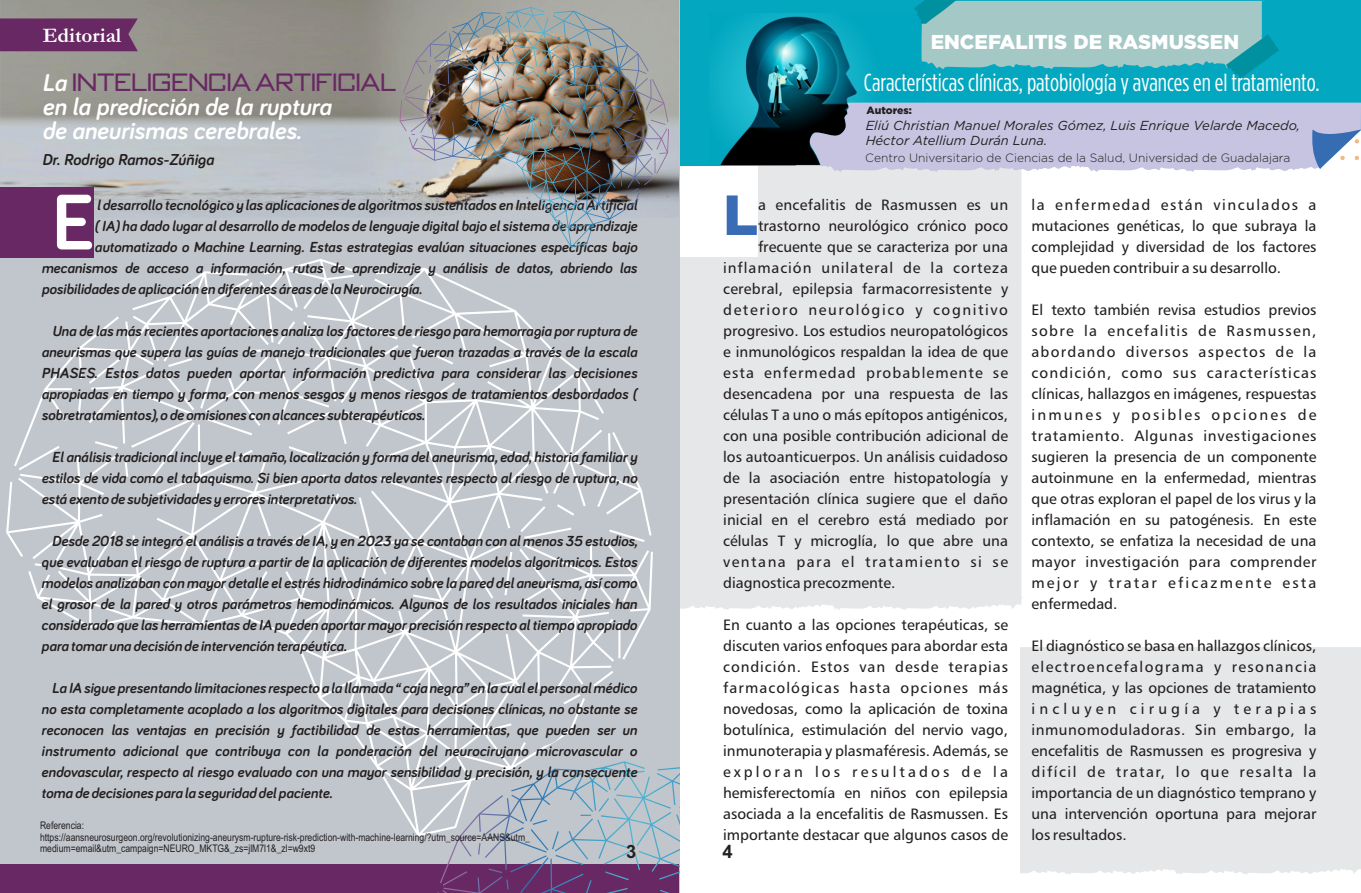
<style>
.page{position:relative;width:1361px;height:893px;background:#fff}
.page>*{position:absolute;margin:0;border:0;box-sizing:border-box;transform-origin:0 0}
.t1{font:700 81.3px "Bariol";color:#fff}
.t2{font:900 56.4px "Gotham";color:#396cb5}
.t3{font:italic 700 25.05px/24px "Bariol";color:#fff}
.t4{font:25.05px "Bank Gothic";color:#682863}
.t5{font:24.6px "Gotham Cond";color:#fff}
.t6{font:700 21px "Garamond";color:#fff}
.t7{font:900 20.1px "Gotham";color:#fff}
.t8{font:700 18.3px "Arial";color:#231f20}
.t9{font:italic 700 16.35px "Bariol";color:#231f20}
.t10{font:italic 700 15px/21px "Bariol";color:#231f20;text-align:justify}
.t11{font:15px/21px "Humanist 777 BT Roman B";color:#231f20;text-align:justify}
.t12{font:15px "Humanist 777 BT Roman B";letter-spacing:.06em;color:#231f20}
.t13{font:15px "Humanist 777 BT Roman B";letter-spacing:.105em;color:#231f20}
.t14{font:15px "Humanist 777 BT Roman B";letter-spacing:.075em;color:#231f20}
.t15{font:15px "Humanist 777 BT Roman B";letter-spacing:.1em;color:#231f20}
.t16{font:15px "Humanist 777 BT Roman B";letter-spacing:.02em;color:#231f20}
.t17{font:italic 13.05px/15.6px "Gotham";color:#231f20}
.t18{font:300 12px "Gotham";color:#231f20}
.t19{font:10.5px/11.9px "Arial Narrow";color:#231f20}
.t20{font:900 10.5px "Gotham";letter-spacing:-.005em;color:#231f20}
.s1{font-family:"Bariol";font-weight:700;font-style:italic;color:#fff}
</style>
<div class="page">
<div style="left:1020px;top:647px;width:341px;height:228px;background:#e6e7e8"></div>
<div style="left:680px;top:166px;width:343px;height:444px;background:#e6e7e8"></div>
<div style="left:679px;top:165px;width:78px;height:91px;background:#fff"></div>
<div style="left:680px;top:0;width:681px;height:166px;background:#03a8c0"></div>
<img style="left:710px;top:14px;width:214px;height:151px">
<div style="left:0;top:0;width:680px;height:893px;background:#c1c6cc"></div>
<div style="left:0;top:864px;width:679px;height:29px;background:#682863"></div>
<svg style="left:437px;top:768px;width:243px;height:125px"></svg>
<svg style="left:6px;top:259px;width:647px;height:577px"></svg>
<img style="left:1px;top:0;width:678px;height:218px">
<div style="left:0;top:188px;width:93px;height:70px;background:#682863"></div>
<div style="left:0;top:18px;width:138px;height:33px;background:#682863"></div>
<img style="left:399px;top:12px;width:184px;height:236px">
<svg style="left:914px;top:0;width:365px;height:78px;background:#7abec2"></svg>
<svg style="left:796px;top:103px;width:565px;height:71px;background:#bcbcd6"></svg>
<h3 class="t6" style="left:43px;top:28px;width:80px">Editorial</h3>
<h3 class="t7" style="left:930px;top:33px;width:310px">ENCEFALITIS DE RASMUSSEN</h3>
<h3 class="t5" style="left:864px;top:72px;width:457px">Características clínicas, patobiología y avances en el tratamiento.</h3>
<h3 class="t4" style="left:42px;top:73px;width:356px"><span class="s1">La</span> INTELIGENCIA ARTIFICIAL</h3>
<h3 class="t3" style="left:42px;top:96px;width:291px">en la predicción de la ruptura de aneurismas cerebrales.</h3>
<p class="t20" style="left:866px;top:106px;width:47px">Autores:</p>
<p class="t17" style="left:866px;top:118px;width:436px">Eliú Christian Manuel Morales Gómez, Luis Enrique Velarde Macedo,<br>Héctor Atellium Durán Luna.</p>
<p class="t18" style="left:865px;top:152px;width:426px">Centro Universitario de Ciencias de la Salud, Universidad de Guadalajara</p>
<p class="t11" style="left:1031px;top:196px;width:286px">la enfermedad están vinculados a mutaciones genéticas, lo que subraya la complejidad y diversidad de los factores que pueden contribuir a su desarrollo.</p>
<p class="t11" style="left:1031px;top:301px;width:286px">El texto también revisa estudios previos sobre la encefalitis de Rasmussen, abordando diversos aspectos de la condición, como sus características clínicas, hallazgos en imágenes, respuestas inmunes y posibles opciones de tratamiento. Algunas investigaciones sugieren la presencia de un componente autoinmune en la enfermedad, mientras que otras exploran el papel de los virus y la inflamación en su patogénesis. En este contexto, se enfatiza la necesidad de una mayor investigación para comprender mejor y tratar eficazmente esta enfermedad.</p>
<p class="t11" style="left:1031px;top:637px;width:286px">El diagnóstico se basa en hallazgos clínicos, electroencefalograma y resonancia magnética, y las opciones de tratamiento incluyen cirugía y terapias inmunomoduladoras. Sin embargo, la encefalitis de Rasmussen es progresiva y difícil de tratar, lo que resalta la importancia de un diagnóstico temprano y una intervención oportuna para mejorar los resultados.</p>
<p class="t9" style="left:42px;top:152px;width:173px">Dr. Rodrigo Ramos-Zúñiga</p>
<h1 class="t1" style="left:52px;top:185px;width:44px">E</h1>
<p class="t10" style="left:97px;top:195px;width:542px">l desarrollo tecnológico y las aplicaciones de algoritmos sustentados en Inteligencia Artificial</p>
<h2 class="t2" style="left:723px;top:190px;width:36px">L</h2>
<p class="t16" style="left:758px;top:199px;width:251px">a encefalitis de Rasmussen es un</p>
<p class="t11" style="left:758px;top:217px;width:252px">trastorno neurológico crónico poco</p>
<p class="t11" style="left:758px;top:238px;width:252px">frecuente que se caracteriza por una</p>
<p class="t12" style="left:723px;top:262px;width:286px">inflamación unilateral de la corteza</p>
<p class="t11" style="left:723px;top:280px;width:286px">cerebral, epilepsia farmacorresistente y</p>
<p class="t13" style="left:723px;top:304px;width:286px">deterioro neurológico y cognitivo</p>
<p class="t11" style="left:723px;top:322px;width:286px">progresivo. Los estudios neuropatológicos</p>
<p class="t11" style="left:723px;top:343px;width:286px">e inmunológicos respaldan la idea de que</p>
<p class="t14" style="left:723px;top:367px;width:286px">esta enfermedad probablemente se</p>
<p class="t11" style="left:723px;top:385px;width:286px">desencadena por una respuesta de las</p>
<p class="t11" style="left:723px;top:406px;width:286px">células T a uno o más epítopos antigénicos,</p>
<p class="t11" style="left:723px;top:427px;width:286px">con una posible contribución adicional de</p>
<p class="t11" style="left:723px;top:448px;width:286px">los autoanticuerpos. Un análisis cuidadoso</p>
<p class="t11" style="left:723px;top:469px;width:286px">de la asociación entre histopatología y</p>
<p class="t11" style="left:723px;top:490px;width:286px">presentación clínica sugiere que el daño</p>
<p class="t11" style="left:723px;top:511px;width:286px">inicial en el cerebro está mediado por</p>
<p class="t11" style="left:723px;top:532px;width:286px">células T y microglía, lo que abre una</p>
<p class="t15" style="left:723px;top:556px;width:286px">ventana para el tratamiento si se</p>
<p class="t11" style="left:723px;top:574px;width:174px">diagnostica precozmente.</p>
<p class="t11" style="left:723px;top:616px;width:286px">En cuanto a las opciones terapéuticas, se discuten varios enfoques para abordar esta condición. Estos van desde terapias farmacológicas hasta opciones más novedosas, como la aplicación de toxina botulínica, estimulación del nervio vago, inmunoterapia y plasmaféresis. Además, se exploran los resultados de la hemisferectomía en niños con epilepsia asociada a la encefalitis de Rasmussen. Es importante destacar que algunos casos de</p>
<p class="t10" style="left:95px;top:216px;width:544px">( IA) ha dado lugar al desarrollo de modelos de lenguaje digital bajo el sistema de aprendizaje</p>
<p class="t10" style="left:95px;top:237px;width:544px">automatizado o Machine Learning. Estas estrategias evalúan situaciones específicas bajo</p>
<p class="t10" style="left:41px;top:258px;width:597px">mecanismos de acceso a información, rutas de aprendizaje y análisis de datos, abriendo las</p>
<p class="t10" style="left:41px;top:279px;width:382px">posibilidades de aplicación en diferentes áreas de la Neurocirugía.</p>
<p class="t10" style="left:41px;top:321px;width:597px;text-indent:11px">Una de las más recientes aportaciones analiza los factores de riesgo para hemorragia por ruptura de aneurismas que supera las guías de manejo tradicionales que fueron trazadas a través de la escala PHASES. Estos datos pueden aportar información predictiva para considerar las decisiones apropiadas en tiempo y forma, con menos sesgos y menos riesgos de tratamientos desbordados ( sobretratamientos),o de omisiones con alcances subterapéuticos.</p>
<p class="t10" style="left:41px;top:447px;width:597px;text-indent:11px">El análisis tradicional incluye el tamaño, localización y forma del aneurisma, edad, historia familiar y estilos de vida como el tabaquismo. Si bien aporta datos relevantes respecto al riesgo de ruptura, no está exento de subjetividades y errores interpretativos.</p>
<p class="t10" style="left:41px;top:531px;width:598px;text-indent:11px">Desde 2018 se integró el análisis a través de IA, y en 2023 ya se contaban con al menos 35 estudios, que evaluaban el riesgo de ruptura a partir de la aplicación de diferentes modelos algorítmicos. Estos modelos analizaban con mayor detalle el estrés hidrodinámico sobre la pared del aneurisma,así como el grosor de la pared y otros parámetros hemodinámicos. Algunos de los resultados iniciales han considerado que las herramientas de IA pueden aportar mayor precisión respecto al tiempo apropiado para tomar una decisión de intervención terapéutica.</p>
<p class="t10" style="left:41px;top:678px;width:597px;text-indent:11px">La IA sigue presentando limitaciones respecto a la llamada “ caja negra” en la cual el personal médico no esta completamente acoplado a los algoritmos digitales para decisiones clínicas, no obstante se reconocen las ventajas en precisión y factibilidad de estas herramientas, que pueden ser un instrumento adicional que contribuya con la ponderación del neurocirujano microvascular o endovascular, respecto al riesgo evaluado con una mayor sensibilidad y precisión, y la consecuente toma de decisiones para la seguridad del paciente.</p>
<p class="t19" style="left:40px;top:820px;width:491px">Referencia: https://aansneurosurgeon.org/revolutionizing-aneurysm-rupture-risk-prediction-with-machine-learning/?utm_source=AANS&amp;utm_ medium=email&amp;utm_campaign=NEURO_MKTG&amp;_zs=jlM7l1&amp;_zl=w9xt9</p>
<p class="t8" style="left:626px;top:844px;width:12px">3</p>
<p class="t8" style="left:722px;top:844px;width:12px">4</p>
</div>
